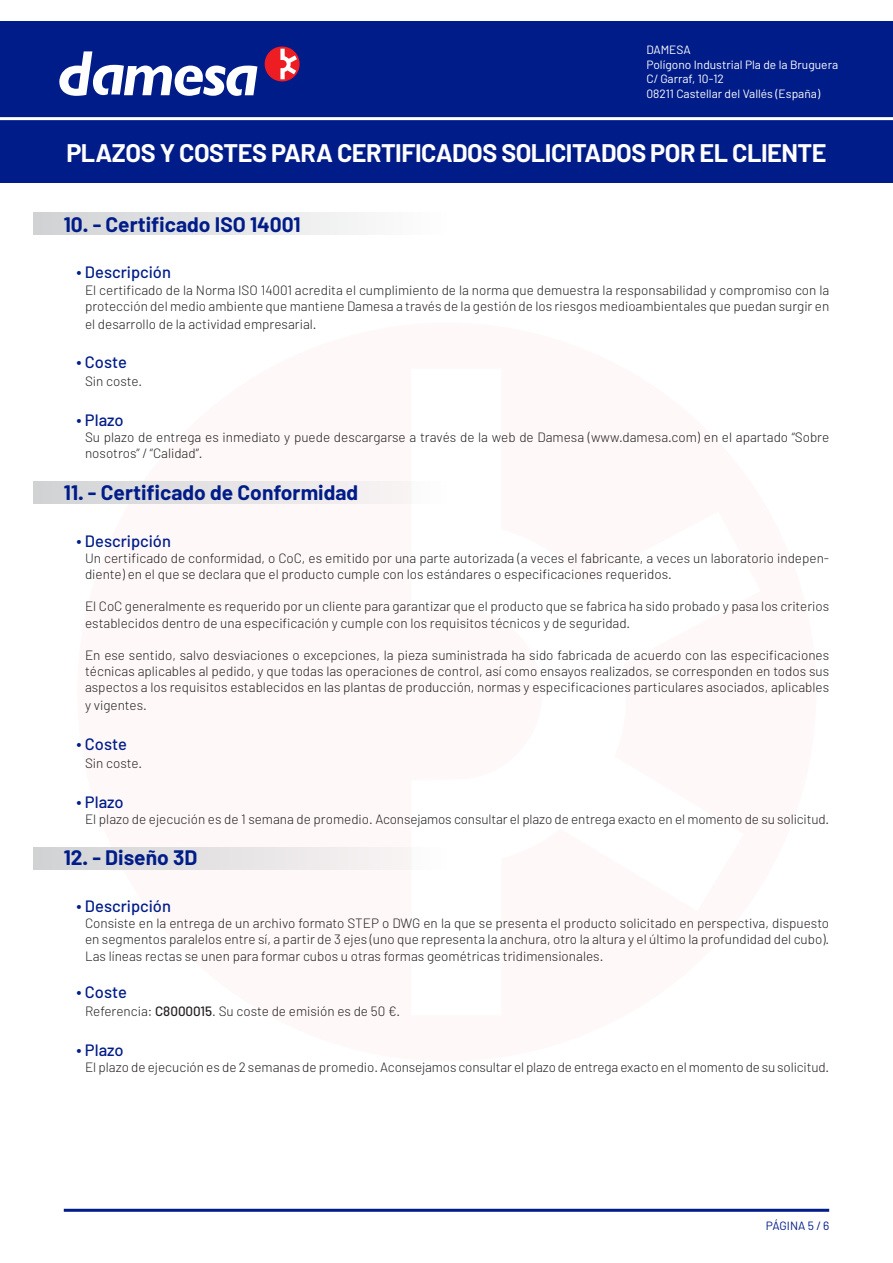
<style>
.page{position:relative;width:893px;height:1263px;background:#fff}
.page>*{position:absolute;margin:0;border:0;box-sizing:border-box;transform-origin:0 0}
.t1{font:700 25.5px "Barlow";letter-spacing:-.02em;color:#fff}
.t2{font:700 21px "Barlow";color:#001c88}
.t3{font:500 16.5px "Barlow";color:#001c88}
.t4{font:300 13.5px/16.2px "Barlow";color:#231f20}
.t5{font:12px "Barlow";color:#fff}
.t6{font:12px "Barlow";color:#001c88}
.s1{font-weight:500}
</style>
<div class="page">
<div style="left:0;top:21px;width:893px;height:161px;background:#001c88"></div>
<svg style="left:59px;top:46px;width:241px;height:50px"></svg>
<hr style="left:0;top:117px;width:893px;height:3px;background:#fff">
<div style="left:33px;top:213px;width:413px;height:22px;background:linear-gradient(to right,#d0d2d4,#fefefe)"></div>
<div style="left:33px;top:847px;width:413px;height:23px;background:linear-gradient(to right,#d0d1d3,#fdf9f9)"></div>
<div style="left:33px;top:482px;width:413px;height:22px;background:linear-gradient(to right,#d0d1d3,#fdf9f9)"></div>
<hr style="left:64px;top:1209px;width:765px;height:3px;background:#001c88">
<p class="t5" style="left:646px;top:43px;width:46px">DAMESA</p>
<p class="t5" style="left:646px;top:57px;width:193px">Polígono Industrial Pla de la Bruguera</p>
<p class="t5" style="left:646px;top:71px;width:79px">C/ Garraf, 10-12</p>
<p class="t5" style="left:646px;top:86px;width:175px">08211 Castellar del Vallés (España)</p>
<p class="t1" style="left:66px;top:137px;width:762px">PLAZOS Y COSTES PARA CERTIFICADOS SOLICITADOS POR EL CLIENTE</p>
<p class="t2" style="left:64px;top:211px;width:238px">10. - Certificado ISO 14001</p>
<p class="t3" style="left:77px;top:262px;width:96px">∙ Descripción</p>
<p class="t4" style="left:85px;top:281px;width:746px">El certificado de la Norma ISO 14001 acredita el cumplimiento de la norma que demuestra la responsabilidad y compromiso con la protección del medio ambiente que mantiene Damesa a través de la gestión de los riesgos medioambientales que puedan surgir en</p>
<p class="t4" style="left:85px;top:315px;width:233px">el desarrollo de la actividad empresarial.</p>
<p class="t3" style="left:77px;top:352px;width:52px">∙ Coste</p>
<p class="t4" style="left:85px;top:373px;width:58px">Sin coste.</p>
<p class="t3" style="left:77px;top:410px;width:49px">∙ Plazo</p>
<p class="t4" style="left:85px;top:429px;width:746px">Su plazo de entrega es inmediato y puede descargarse a través de la web de Damesa (www.damesa.com) en el apartado “Sobre nosotros” / “Calidad”.</p>
<p class="t2" style="left:64px;top:479px;width:296px">11. - Certificado de Conformidad</p>
<p class="t3" style="left:77px;top:530px;width:96px">∙ Descripción</p>
<p class="t4" style="left:85px;top:549px;width:746px">Un certificado de conformidad, o CoC, es emitido por una parte autorizada (a veces el fabricante, a veces un laboratorio indepen&shy;diente) en el que se declara que el producto cumple con los estándares o especificaciones requeridos.</p>
<p class="t4" style="left:85px;top:598px;width:746px">El CoC generalmente es requerido por un cliente para garantizar que el producto que se fabrica ha sido probado y pasa los criterios establecidos dentro de una especificación y cumple con los requisitos técnicos y de seguridad.</p>
<p class="t4" style="left:85px;top:647px;width:746px;text-align:justify">En ese sentido, salvo desviaciones o excepciones, la pieza suministrada ha sido fabricada de acuerdo con las especificaciones técnicas aplicables al pedido, y que todas las operaciones de control, así como ensayos realizados, se corresponden en todos sus aspectos a los requisitos establecidos en las plantas de producción, normas y especificaciones particulares asociados, aplicables</p>
<p class="t4" style="left:85px;top:697px;width:63px">y vigentes.</p>
<p class="t3" style="left:77px;top:734px;width:52px">∙ Coste</p>
<p class="t4" style="left:85px;top:755px;width:58px">Sin coste.</p>
<p class="t3" style="left:77px;top:791px;width:49px">∙ Plazo</p>
<p class="t4" style="left:85px;top:810px;width:746px">El plazo de ejecución es de 1 semana de promedio. Aconsejamos consultar el plazo de entrega exacto en el momento de su solicitud.</p>
<p class="t2" style="left:64px;top:844px;width:135px">12. - Diseño 3D</p>
<p class="t3" style="left:77px;top:896px;width:96px">∙ Descripción</p>
<p class="t4" style="left:85px;top:915px;width:746px;text-align:justify">Consiste en la entrega de un archivo formato STEP o DWG en la que se presenta el producto solicitado en perspectiva, dispuesto en segmentos paralelos entre sí, a partir de 3 ejes (uno que representa la anchura, otro la altura y el último la profundidad del cubo).<br>Las líneas rectas se unen para formar cubos u otras formas geométricas tridimensionales.</p>
<p class="t3" style="left:77px;top:982px;width:52px">∙ Coste</p>
<p class="t4" style="left:85px;top:1003px;width:317px">Referencia: <span class="s1">C8000015</span>. Su coste de emisión es de 50 €.</p>
<p class="t3" style="left:77px;top:1040px;width:49px">∙ Plazo</p>
<p class="t4" style="left:85px;top:1059px;width:746px">El plazo de ejecución es de 2 semanas de promedio. Aconsejamos consultar el plazo de entrega exacto en el momento de su solicitud.</p>
<p class="t6" style="left:766px;top:1218px;width:65px">PÁGINA 5 / 6</p>
</div>
